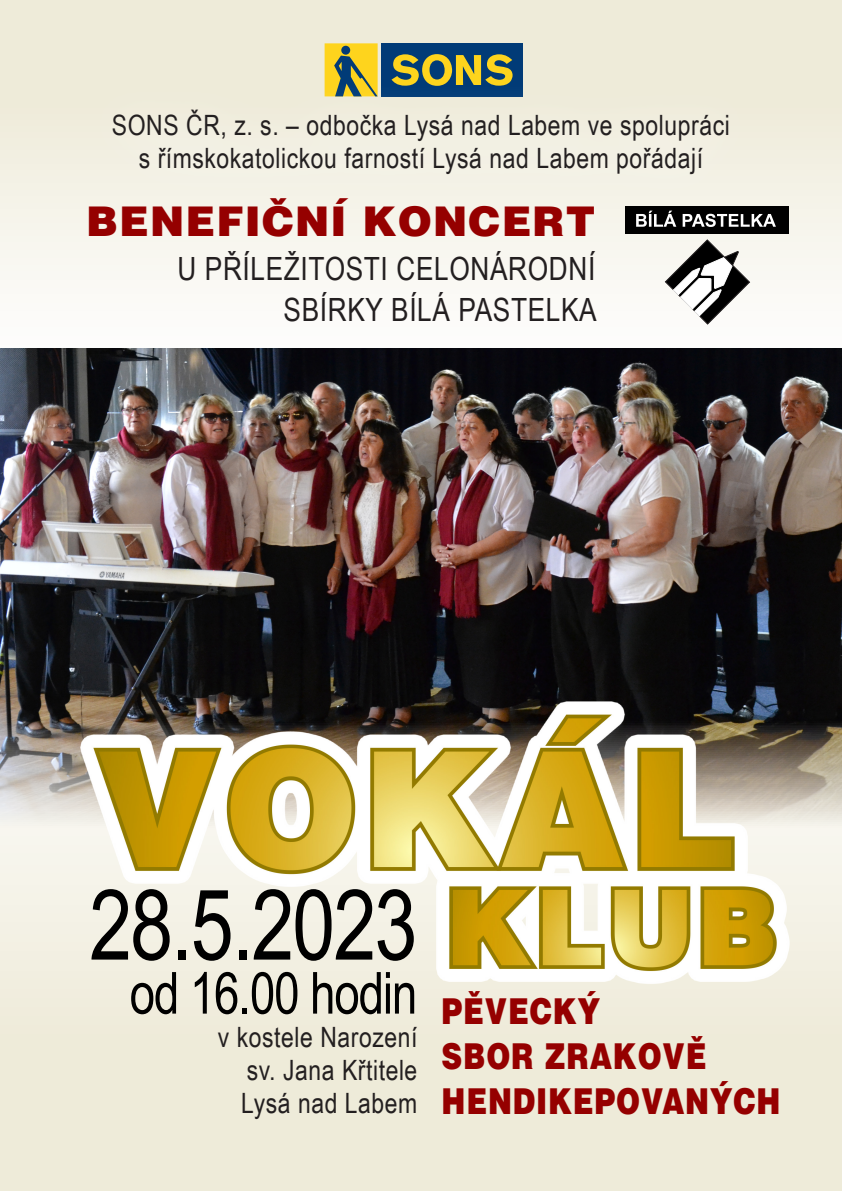
<style>
.page{position:relative;width:842px;height:1191px;background:#fff}
.page>*{position:absolute;margin:0;border:0;box-sizing:border-box;transform-origin:0 0}
.t1{font:98px "Arial Narrow";letter-spacing:-.02em;color:#000;scale:.96 1}
.t2{font:58px "Arial Narrow";letter-spacing:-.02em;color:#000;scale:.96 1}
.t3{font:900 41px "Switzerland";letter-spacing:.03em;color:#950000}
.t4{font:900 35.7px "Switzerland";letter-spacing:.03em;color:#950000;scale:.81 1}
.t5{font:32px/41px "Arial Narrow";letter-spacing:.02em;color:#231f20;text-align:right}
.t6{font:28px "Arial Narrow";letter-spacing:.02em;color:#231f20}
</style>
<div class="page">
<div style="left:0;top:624px;width:842px;height:567px;background:#eeebd9"></div>
<div style="left:0;top:0;width:842px;height:386px;background:linear-gradient(to bottom,#eeead4,#f8f8f9)"></div>
<img style="left:0;top:349px;width:842px;height:498px">
<div style="left:625px;top:206px;width:163px;height:27px;background:#000"></div>
<svg style="left:665px;top:240px;width:84px;height:84px"></svg>
<svg style="left:636px;top:211px;width:40px;height:16px"></svg>
<svg style="left:683px;top:214px;width:93px;height:13px"></svg>
<div style="left:381px;top:43px;width:142px;height:53px;background:#013b77"></div>
<svg style="left:393px;top:54px;width:120px;height:21px"></svg>
<svg style="left:325px;top:43px;width:53px;height:32px;background:#c5b234"></svg>
<div style="left:77px;top:75px;width:688px;height:134px;background:#f2efe2"></div>
<img style="left:28px;top:663px;width:814px;height:321px">
<p class="t6" style="left:112px;top:105px;width:619px">SONS ČR, z. s. – odbočka Lysá nad Labem ve spolupráci</p>
<p class="t6" style="left:139px;top:138px;width:566px">s římskokatolickou farností Lysá nad Labem pořádají</p>
<p class="t3" style="left:86px;top:197px;width:511px">BENEFIČNÍ KONCERT</p>
<p class="t5" style="left:177px;top:247px;width:421px">U PŘÍLEŽITOSTI CELONÁRODNÍ<br>SBÍRKY BÍLÁ PASTELKA</p>
<p class="t1" style="left:89px;top:853px;width:343px">28.5.2023</p>
<p class="t2" style="left:130px;top:950px;width:301px">od 16.00 hodin</p>
<p class="t6" style="left:218px;top:1016px;width:201px">v kostele Narození</p>
<p class="t6" style="left:247px;top:1049px;width:172px">sv. Jana Křtitele</p>
<p class="t6" style="left:241px;top:1082px;width:178px">Lysá nad Labem</p>
<p class="t4" style="left:441px;top:989px;width:197px">PĚVECKÝ</p>
<p class="t4" style="left:441px;top:1034px;width:329px">SBOR ZRAKOVĚ</p>
<p class="t4" style="left:441px;top:1079px;width:420px">HENDIKEPOVANÝCH</p>
</div>
